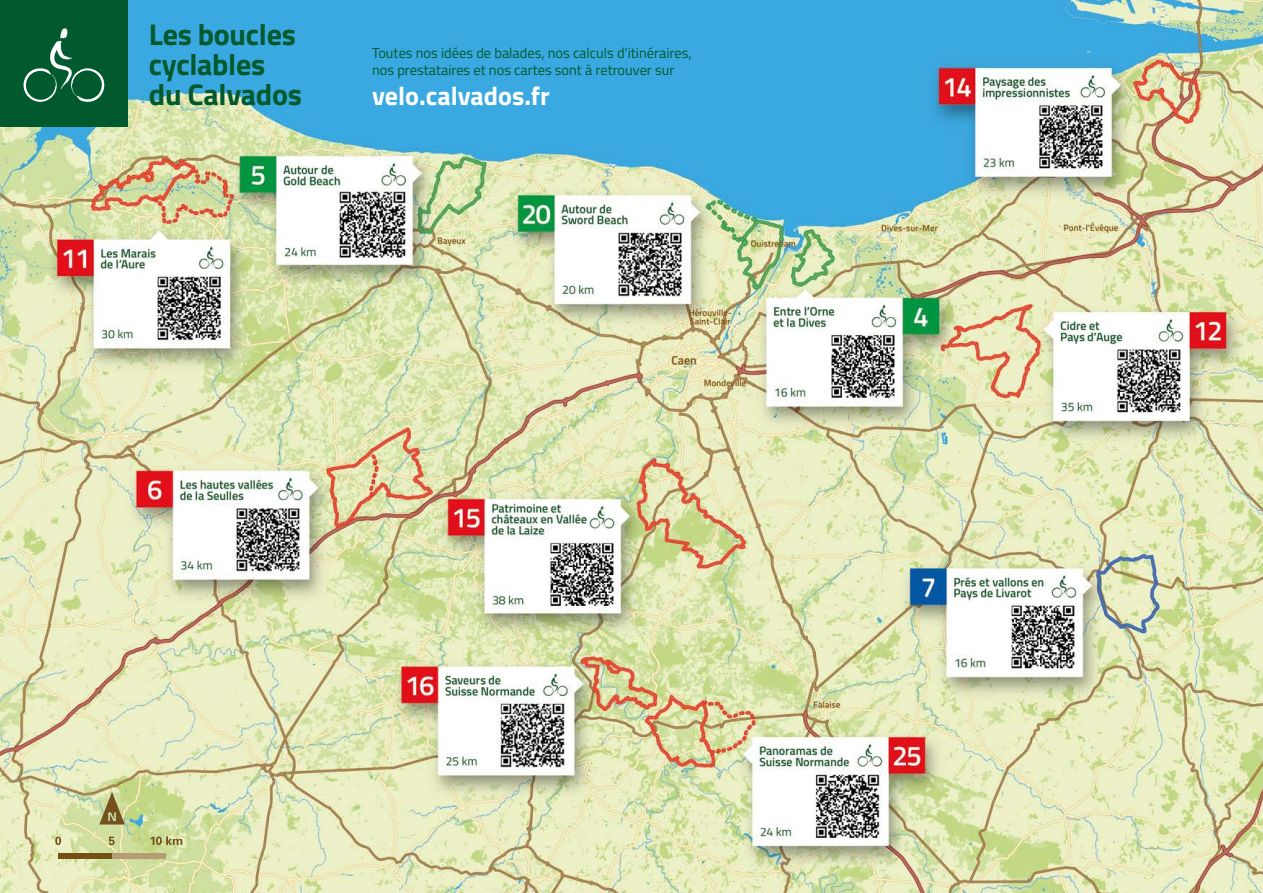
<style>
.page{position:relative;width:1263px;height:893px;background:#fff}
.page>*{position:absolute;margin:0;border:0;box-sizing:border-box;transform-origin:0 0}
.t1{font:700 30px/30px "Titillium Web";letter-spacing:-.01em;color:#005a2d}
.t2{font:700 26.1px "Titillium Web";color:#fff}
.t3{font:14.4px/17.1px "Titillium Web";color:#005a2d}
</style>
<div class="page">
<img style="left:0;top:0;width:1263px;height:893px">
<div style="left:112px;top:853px;width:54px;height:6px;background:#b69c72"></div>
<svg style="left:58px;top:853px;width:54px;height:6px"></svg>
<svg style="left:55px;top:836px;width:6px;height:9px"></svg>
<svg style="left:109px;top:837px;width:6px;height:8px"></svg>
<svg style="left:151px;top:836px;width:31px;height:9px"></svg>
<svg style="left:99px;top:792px;width:26px;height:32px"></svg>
<div style="left:0;top:0;width:127px;height:127px;background:#005a2d"></div>
<svg style="left:23px;top:28px;width:82px;height:74px"></svg>
<h1 class="t1" style="left:149px;top:18px;width:155px">Les boucles cyclables du Calvados</h1>
<p class="t3" style="left:372px;top:43px;width:321px">Toutes nos idées de balades, nos calculs d’itinéraires, nos prestataires et nos cartes sont à retrouver sur</p>
<h2 class="t2" style="left:372px;top:76px;width:179px">velo.calvados.fr</h2>
</div>
